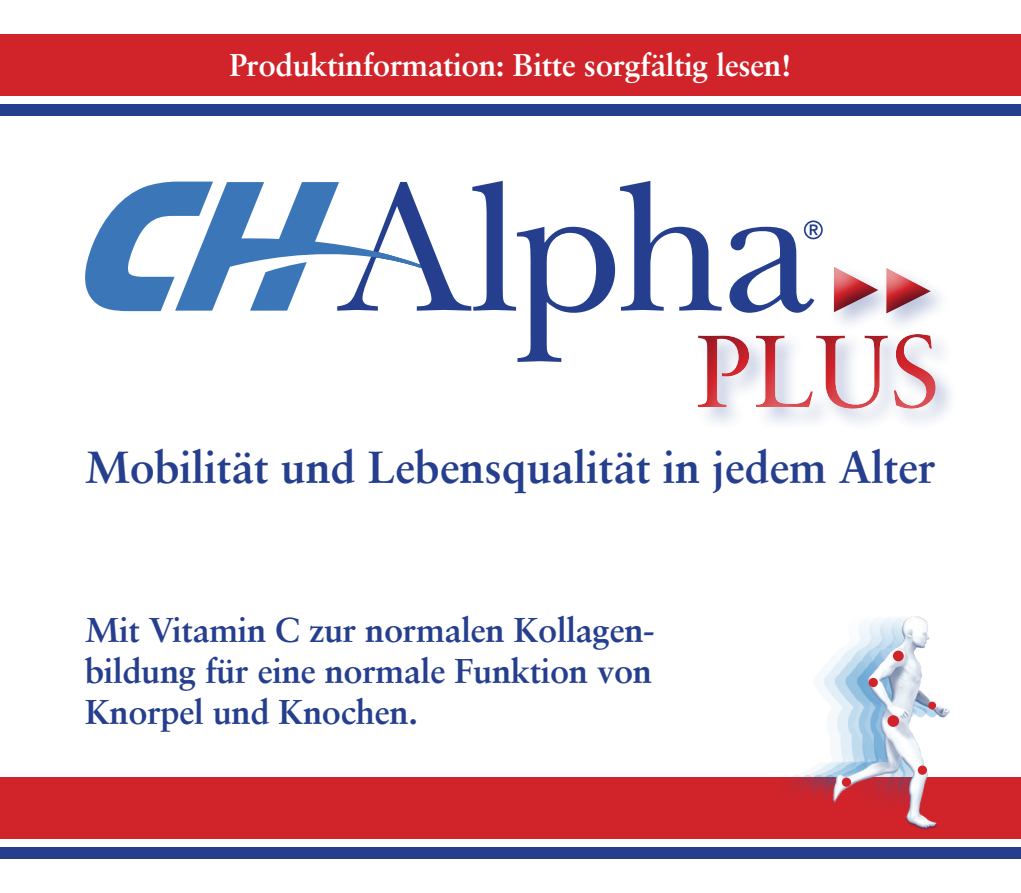
<style>
.page{position:relative;width:1021px;height:893px;background:#fff}
.page>*{position:absolute;margin:0;border:0;box-sizing:border-box;transform-origin:0 0}
.t1{font:102.6px "Sabon LT Pro";color:#d1232a}
.t2{font:700 45px "Sabon LT Pro";letter-spacing:-.005em;color:#253f8e}
.t3{font:700 34.5px/41.4px "Sabon LT Pro";letter-spacing:-.01em;color:#253f8e;text-align:justify}
.t4{font:700 31.5px "Sabon LT Pro";letter-spacing:-.01em;color:#fff}
</style>
<div class="page">
<div style="left:0;top:34px;width:1020px;height:61px;background:#d1232a"></div>
<div style="left:0;top:104px;width:1020px;height:12px;background:#253f8e"></div>
<div style="left:832px;top:270px;width:49px;height:43px;background:#253f8e;opacity:.75"></div>
<div style="left:881px;top:265px;width:71px;height:71px;background:#253f8e;opacity:.3"></div>
<div style="left:885px;top:265px;width:48px;height:34px;background:#fff"></div>
<div style="left:885px;top:271px;width:48px;height:43px;background:#253f8e;opacity:.75"></div>
<div style="left:677px;top:306px;width:335px;height:131px;background:#fff;opacity:.75"></div>
<div style="left:677px;top:306px;width:301px;height:95px;background:#253f8e;opacity:.75"></div>
<div style="left:59px;top:155px;width:788px;height:233px;background:#fff"></div>
<svg style="left:421px;top:181px;width:401px;height:181px"></svg>
<svg style="left:85px;top:182px;width:336px;height:129px"></svg>
<div style="left:0;top:778px;width:1020px;height:61px;background:#d1232a"></div>
<div style="left:0;top:848px;width:1020px;height:11px;background:#253f8e"></div>
<img style="left:762px;top:616px;width:208px;height:232px">
<div style="left:868px;top:678px;width:9px;height:9px;background:#d1232a;border-radius:50%"></div>
<div style="left:892px;top:650px;width:11px;height:11px;background:#d1232a;border-radius:50%"></div>
<div style="left:887px;top:715px;width:12px;height:12px;background:#d1232a;border-radius:50%"></div>
<div style="left:928px;top:702px;width:8px;height:7px;background:#d1232a;border-radius:50%"></div>
<svg style="left:917px;top:765px;width:10px;height:10px"></svg>
<div style="left:841px;top:778px;width:10px;height:9px;background:#d1232a;border-radius:50%"></div>
<p class="t4" style="left:229px;top:45px;width:563px">Produktinformation: Bitte sorgfältig lesen!</p>
<h1 class="t1" style="left:695px;top:307px;width:247px">PLUS</h1>
<h2 class="t2" style="left:85px;top:439px;width:852px">Mobilität und Lebensqualität in jedem Alter</h2>
<p class="t3" style="left:85px;top:608px;width:571px">Mit Vitamin C zur normalen Kollagen&shy;bildung für eine normale Funktion von Knorpel und Knochen.</p>
</div>
